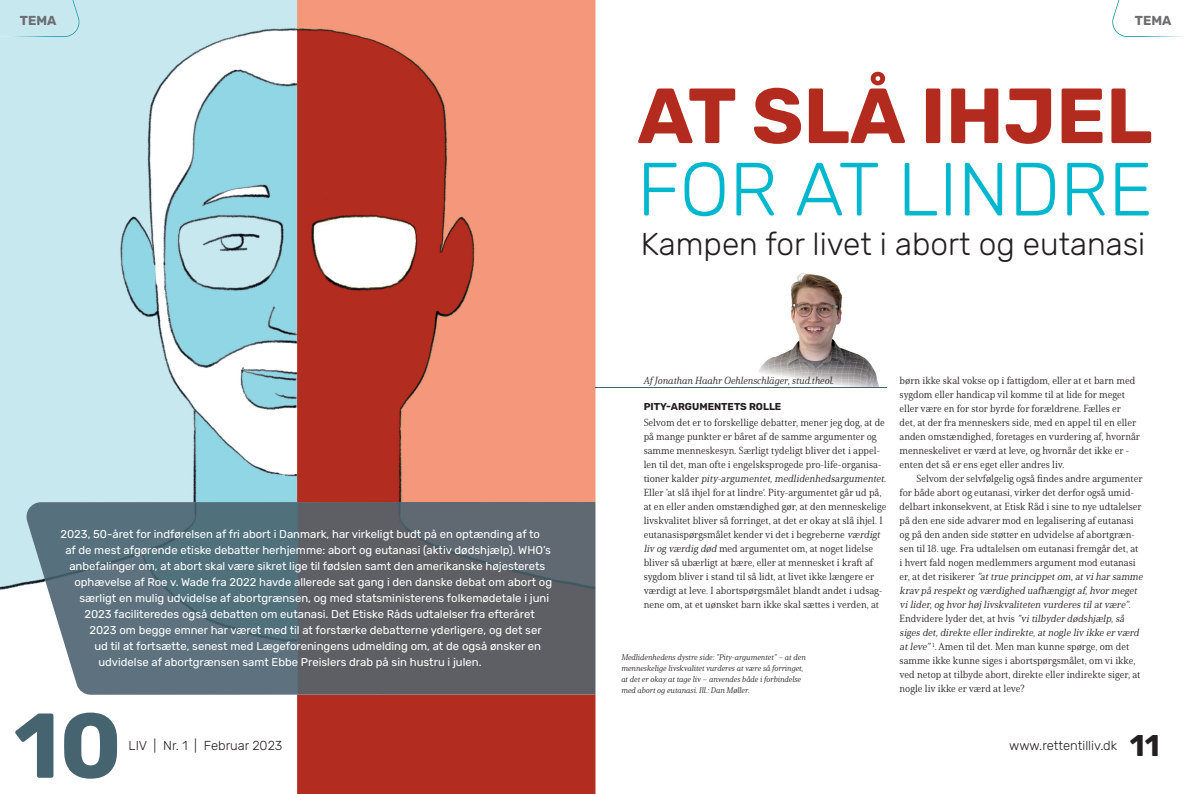
<style>
.page{position:relative;width:1191px;height:794px;background:#fff}
.page>*{position:absolute;margin:0;border:0;box-sizing:border-box;transform-origin:0 0}
.t1{font:700 91.8px "Rubik";color:#466470}
.t2{font:700 78px "Rubik";color:#b22b1e}
.t3{font:300 75.2px "Rubik";color:#00b7ce}
.t4{font:300 31.6px "Rubik";color:#231f20}
.t5{font:700 30px "Rubik";color:#231f20}
.t6{font:300 13px "Rubik";color:#231f20}
.t7{font:700 13px "Rubik";color:#6c6d70}
.t8{font:11.3px "Rubik";color:#fff}
.t9{font:10px/14px "Solitas Serif Nor Boo";color:#231f20}
.t10{font:10px "Solitas Serif Nor Boo It";color:#231f20}
.t11{font:700 10px "Rubik";color:#231f20}
.t12{font:8px/11px "Solitas Serif Nor Boo It";color:#231f20}
.s1{font-style:italic}
</style>
<div class="page">
<img style="left:0;top:0;width:595px;height:794px">
<img style="left:759px;top:272px;width:120px;height:115px">
<hr style="left:595px;top:387px;width:292px;height:1px;background:#466470">
<img style="left:26px;top:502px;width:355px;height:161px">
<img style="left:381px;top:502px;width:214px;height:192px">
<img style="left:70px;top:662px;width:312px;height:32px">
<div style="left:0;top:0;width:79px;height:37px;background:#c8e8f0"></div>
<svg style="left:1112px;top:0;width:71px;height:37px"></svg>
<h3 class="t7" style="left:20px;top:13px;width:38px">TEMA</h3>
<h3 class="t7" style="left:1134px;top:13px;width:38px">TEMA</h3>
<h2 class="t2" style="left:637px;top:72px;width:516px">AT SLÅ IHJEL</h2>
<h3 class="t3" style="left:637px;top:147px;width:517px">FOR AT LINDRE</h3>
<h3 class="t4" style="left:641px;top:226px;width:506px">Kampen for livet i abort og eutanasi</h3>
<p class="t10" style="left:643px;top:374px;width:192px">Af Jonathan Haahr Oehlenschläger, stud.theol.</p>
<p class="t11" style="left:643px;top:401px;width:139px">PITY-ARGUMENTETS ROLLE</p>
<p class="t9" style="left:643px;top:416px;width:244px">Selvom det er to forskellige debatter, mener jeg dog, at de på mange punkter er båret af de samme argumenter og samme menneskesyn. Særligt tydeligt bliver det i appel&shy;len til det, man ofte i engelsksprogede pro-life-organisa&shy;t i o n e r k a l d e r <span class="s1">pity-argumentet,medlidenhedsargumentet</span>.<br>Eller ’at slå ihjel for at lindre’. Pity-argumentet går ud på, at en eller anden omstændighed gør, at den menneskelige livskvalitet bliver så forringet, at det er okay at slå ihjel. I eutanasispørgsmålet kender vi det i begreberne <span class="s1">værdigt liv og værdig død</span> med argumentet om, at noget lidelse bliver så ubærligt at bære, eller at mennesket i kraft af sygdom bliver i stand til så lidt, at livet ikke længere er værdigt at leve. I abortspørgsmålet blandt andet i udsag&shy;nene om, at et uønsket barn ikke skal sættes i verden, at</p>
<p class="t8" style="left:60px;top:528px;width:481px">2023, 50-året for indførelsen af fri abort i Danmark, har virkeligt budt på en optænding af to</p>
<p class="t8" style="left:65px;top:544px;width:487px">af de mest afgørende etiske debatter herhjemme: abort og eutanasi (aktiv dødshjælp). WHO’s</p>
<p class="t8" style="left:69px;top:560px;width:477px">anbefalinger om, at abort skal være sikret lige til fødslen samt den amerikanske højesterets</p>
<p class="t8" style="left:74px;top:576px;width:479px">ophævelse af Roe v. Wade fra 2022 havde allerede sat gang i den danske debat om abort og</p>
<p class="t8" style="left:79px;top:592px;width:471px">særligt en mulig udvidelse af abortgrænsen, og med statsministerens folkemødetale i juni</p>
<p class="t8" style="left:84px;top:608px;width:452px">2023 faciliteredes også debatten om eutanasi. Det Etiske Råds udtalelser fra efteråret</p>
<p class="t8" style="left:89px;top:624px;width:454px">2023 om begge emner har været med til at forstærke debatterne yderligere, og det ser</p>
<p class="t8" style="left:94px;top:640px;width:448px">ud til at fortsætte, senest med Lægeforeningens udmelding om, at de også ønsker en</p>
<p class="t8" style="left:98px;top:656px;width:385px">udvidelse af abortgrænsen samt Ebbe Preislers drab på sin hustru i julen.</p>
<p class="t12" style="left:621px;top:652px;width:186px">Medlidenhedens dystre side: ”Pity-argumentet” – at den menneskelige livskvalitet vurderes at være så forringet, at det er okay at tage liv – anvendes både i forbindelse med abort og eutanasi. Ill.: Dan Møller.</p>
<p class="t9" style="left:899px;top:374px;width:242px">børn ikke skal vokse op i fattigdom, eller at et barn med sygdom eller handicap vil komme til at lide for meget eller være en for stor byrde for forældrene. Fælles er<br>det, at der fra menneskers side, med en appel til en eller anden omstændighed, foretages en vurdering af, hvornår menneskelivet er værd at leve, og hvornår det ikke er - enten det så er ens eget eller andres liv.</p>
<p class="t9" style="left:899px;top:472px;width:247px;text-indent:17px">Selvom der selvfølgelig også findes andre argumenter for både abort og eutanasi, virker det derfor også umid&shy;delbart inkonsekvent, at Etisk Råd i sine to nye udtalelser på den ene side advarer mod en legalisering af eutanasi og på den anden side støtter en udvidelse af abortgræn&shy;sen til 18. uge. Fra udtalelsen om eutanasi fremgår det, at<br>i hvert fald nogen medlemmers argument mod eutanasi<br>e r, a t d e t r i s i k e r e r <span class="s1">”attrue princippetom,atviharsamme krav på respektog værdighed uafhængigtaf,hvormeget vilider,og hvorhøj livskvaliteten vurderes tilatvære”</span>.<br>Endvidere lyder det, at hvis <span class="s1">”vitilbyderdødshjælp,så siges det,direkte ellerindirekte,atnogle liv ikke erværd atleve”</span><sup>1</sup>. Amen til det. Men man kunne spørge, om det samme ikke kunne siges i abortspørgsmålet, om vi ikke, ved netop at tilbyde abort, direkte eller indirekte siger, at nogle liv ikke er værd at leve?</p>
<h1 class="t1" style="left:14px;top:694px;width:110px">10</h1>
<h3 class="t6" style="left:129px;top:738px;width:155px">LIV | Nr. 1 | Februar 2023</h3>
<h3 class="t5" style="left:1130px;top:728px;width:31px">11</h3>
<h3 class="t6" style="left:1009px;top:738px;width:109px">www.rettentilliv.dk</h3>
</div>
